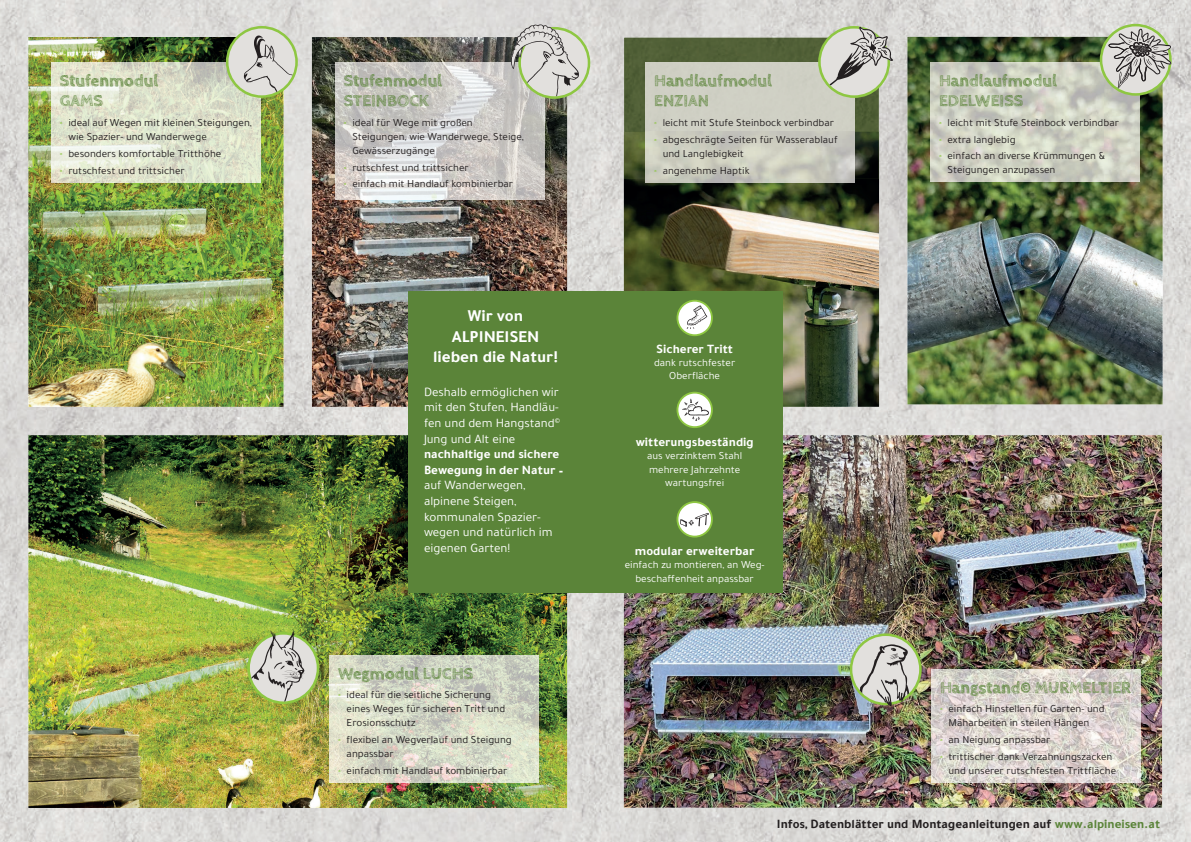
<style>
.page{position:relative;width:1191px;height:842px;background:#fff}
.page>*{position:absolute;margin:0;border:0;box-sizing:border-box;transform-origin:0 0}
.t1{font:700 17px/20.4px "Cabin Sketch";color:#5b8439}
.t2{font:700 17px/20.4px "Tajawal";color:#fff;text-align:center}
.t3{font:13px/15.6px "Tajawal";color:#fff;text-align:justify}
.t4{font:700 13px/15.6px "Tajawal";color:#fff}
.t5{font:700 13px "Tajawal";color:#231f20}
.t6{font:11px/14px "Tajawal";color:#231f20}
.t7{font:11px/13.2px "Tajawal";color:#fff;text-align:center}
.s1{font-family:"Cabin Sketch";font-weight:700;color:#8ec742}
.s2{color:#5b8439}
</style>
<div class="page">
<img style="left:0;top:0;width:1191px;height:842px">
<img style="left:624px;top:38px;width:255px;height:369px">
<img style="left:312px;top:37px;width:255px;height:370px">
<img style="left:28px;top:435px;width:539px;height:373px">
<img style="left:624px;top:435px;width:538px;height:373px">
<img style="left:28px;top:37px;width:255px;height:370px">
<img style="left:624px;top:132px;width:254px;height:47px">
<img style="left:907px;top:37px;width:255px;height:367px">
<div style="left:408px;top:291px;width:374px;height:301px;background:#5b8439"></div>
<img style="left:335px;top:62px;width:209px;height:137px">
<img style="left:51px;top:63px;width:209px;height:119px">
<img style="left:645px;top:63px;width:210px;height:119px">
<img style="left:930px;top:62px;width:209px;height:120px">
<svg style="left:679px;top:301px;width:33px;height:32px"></svg>
<div style="left:676px;top:300px;width:37px;height:36px;border:2px solid #8ec742;border-radius:50%"></div>
<svg style="left:679px;top:393px;width:33px;height:34px"></svg>
<div style="left:676px;top:392px;width:37px;height:36px;border:2px solid #8ec742;border-radius:50%"></div>
<svg style="left:679px;top:504px;width:33px;height:31px"></svg>
<div style="left:676px;top:501px;width:37px;height:36px;border:2px solid #8ec742;border-radius:50%"></div>
<img style="left:330px;top:655px;width:209px;height:127px">
<img style="left:931px;top:669px;width:209px;height:113px">
<svg style="left:511px;top:24px;width:79px;height:75px;background:#c7c9bd"></svg>
<img style="left:247px;top:629px;width:72px;height:75px">
<img style="left:849px;top:633px;width:72px;height:73px">
<svg style="left:226px;top:26px;width:72px;height:72px;background:#c8cdbb"></svg>
<svg style="left:1099px;top:24px;width:72px;height:72px;background:#b3b8a7"></svg>
<svg style="left:818px;top:26px;width:75px;height:72px;background:#bdc0b1"></svg>
<h1 class="t1" style="left:60px;top:71px;width:100px">Stufenmodul<br>GAMS</h1>
<p class="t6" style="left:68px;top:116px;width:185px;text-indent:-9px"><span class="s1">•</span> ideal auf Wegen mit kleinen Steigungen, wie Spazier- und Wanderwege</p>
<p class="t6" style="left:60px;top:147px;width:163px"><span class="s1">•</span> besonders komfortable Tritthöhe</p>
<p class="t6" style="left:60px;top:163px;width:126px"><span class="s1">•</span> rutschfest und trittsicher</p>
<h1 class="t1" style="left:344px;top:71px;width:100px">Stufenmodul<br>STEINBOCK</h1>
<p class="t6" style="left:352px;top:115px;width:173px;text-indent:-9px"><span class="s1">•</span> ideal für Wege mit großen<br>Steigungen, wie Wanderwege, Steige,<br>Gewässerzugänge</p>
<p class="t6" style="left:344px;top:160px;width:126px"><span class="s1">•</span> rutschfest und trittsicher</p>
<p class="t6" style="left:344px;top:177px;width:171px"><span class="s1">•</span> einfach mit Handlauf kombinierbar</p>
<h1 class="t2" style="left:433px;top:306px;width:126px">Wir von<br>ALPINEISEN lieben die Natur!</h1>
<p class="t3" style="left:424px;top:384px;width:137px">Deshalb ermöglichen wir mit den Stufen, Handläu&shy;fen und dem Hangstand<sup>© </sup>Jung und Alt eine</p>
<p class="t4" style="left:424px;top:446px;width:141px">nachhaltige und sichere<br>Bewegung in der Natur –</p>
<p class="t3" style="left:424px;top:477px;width:130px;text-align:left">auf Wanderwegen, alpinene Steigen, kommunalen Spazier&shy;wegen und natürlich im eigenen Garten!</p>
<h1 class="t1" style="left:338px;top:663px;width:137px">Wegmodul LUCHS</h1>
<p class="t6" style="left:347px;top:688px;width:160px;text-indent:-9px"><span class="s1">•</span> ideal für die seitliche Sicherung eines Weges für sicheren Tritt und<br>Erosionsschutz</p>
<p class="t6" style="left:347px;top:733px;width:167px;text-indent:-9px"><span class="s1">•</span> flexibel an Wegverlauf und Steigung anpassbar</p>
<p class="t6" style="left:338px;top:763px;width:171px"><span class="s1">•</span> einfach mit Handlauf kombinierbar</p>
<h1 class="t1" style="left:654px;top:71px;width:119px">Handlaufmodul<br>ENZIAN</h1>
<p class="t6" style="left:654px;top:116px;width:181px"><span class="s1">•</span> leicht mit Stufe Steinbock verbindbar</p>
<p class="t6" style="left:662px;top:133px;width:176px;text-indent:-9px"><span class="s1">•</span> abgeschrägte Seiten für Wasserablauf und Langlebigkeit</p>
<p class="t6" style="left:654px;top:163px;width:97px"><span class="s1">•</span> angenehme Haptik</p>
<p class="t4" style="left:656px;top:341px;width:78px">Sicherer Tritt</p>
<p class="t7" style="left:654px;top:356px;width:83px">dank rutschfester<br>Oberfläche</p>
<p class="t4" style="left:635px;top:434px;width:120px">witterungsbeständig</p>
<p class="t7" style="left:647px;top:449px;width:97px">aus verzinktem Stahl mehrere Jahrzehnte wartungsfrei</p>
<p class="t4" style="left:635px;top:543px;width:121px">modular erweiterbar</p>
<p class="t7" style="left:625px;top:558px;width:141px">einfach zu montieren, an Weg&shy;beschaffenheit anpassbar</p>
<h1 class="t1" style="left:939px;top:71px;width:119px">Handlaufmodul<br>EDELWEISS</h1>
<p class="t6" style="left:939px;top:115px;width:181px"><span class="s1">•</span> leicht mit Stufe Steinbock verbindbar</p>
<p class="t6" style="left:939px;top:132px;width:78px"><span class="s1">•</span> extra langlebig</p>
<p class="t6" style="left:947px;top:149px;width:159px;text-indent:-9px"><span class="s1">•</span> einfach an diverse Krümmungen &amp;<br>Steigungen anzupassen</p>
<h1 class="t1" style="left:940px;top:677px;width:193px">Hangstand© MURMELTIER</h1>
<p class="t6" style="left:948px;top:702px;width:158px;text-indent:-9px"><span class="s1">•</span> einfach Hinstellen für Garten- und<br>Mäharbeiten in steilen Hängen</p>
<p class="t6" style="left:940px;top:733px;width:112px"><span class="s1">•</span> an Neigung anpassbar</p>
<p class="t6" style="left:948px;top:749px;width:169px;text-indent:-9px"><span class="s1">•</span> trittischer dank Verzahnungszacken und unserer rutschfesten Trittfläche</p>
<p class="t5" style="left:777px;top:814px;width:385px">Infos, Datenblätter und Montageanleitungen auf <span class="s2">www.alpineisen.at</span></p>
</div>
